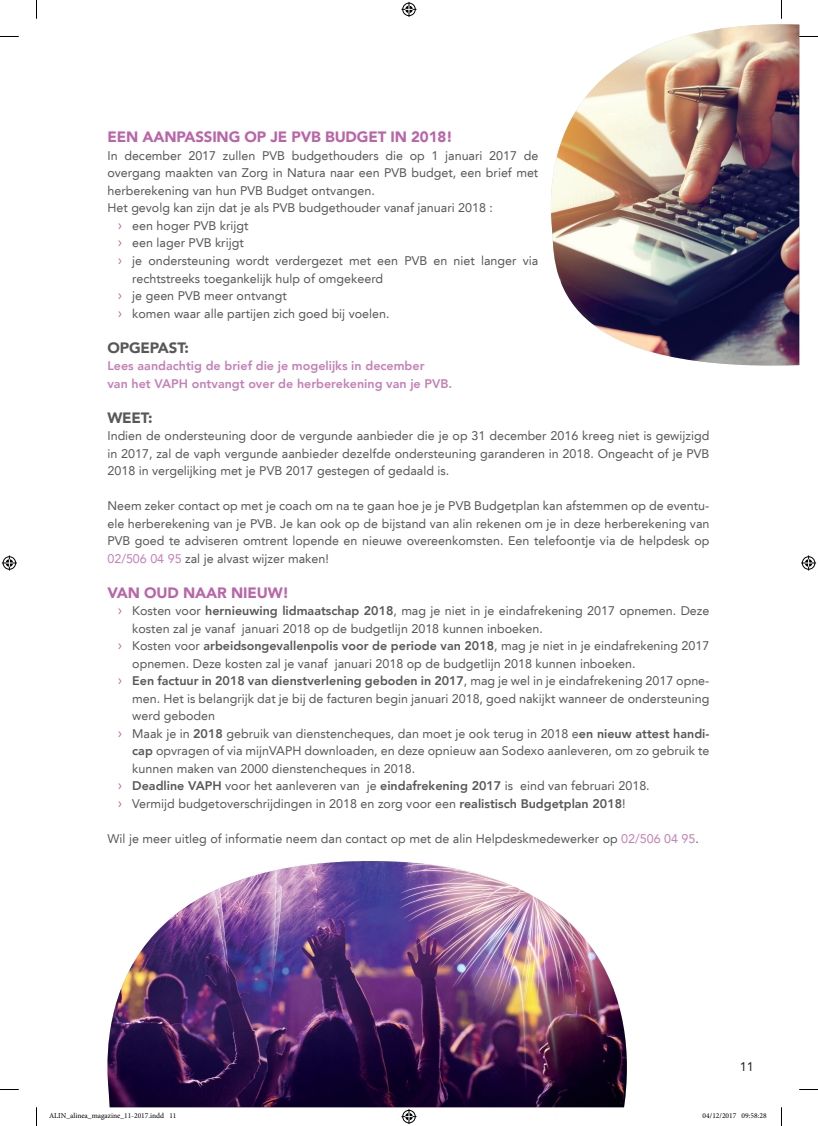
<style>
.page{position:relative;width:818px;height:1126px;background:#fff}
.page>*{position:absolute;margin:0;border:0;box-sizing:border-box;transform-origin:0 0}
.t1{font:900 15px "Avenir LT";letter-spacing:-.01em;color:#b965a8}
.t2{font:900 15px "Avenir LT";letter-spacing:-.01em;color:#57585a}
.t3{font:12.5px/17.5px "Avenir LT";color:#57585a;text-align:justify}
.t4{font:800 12.5px/17.5px "Avenir LT";color:#c480b7}
.t5{font:800 12.5px "Avenir LT";color:#57585a}
.t6{font:12.5px "Avenir LT";color:#231f20}
.t7{font:7.5px "Minion Pro";color:#000}
.s1{font-family:"Myriad Pro";font-size:15px;color:#b965a8}
.s2{color:#c480b7}
.s3{font-weight:800}
.s4{font-family:"Myriad Pro";font-weight:400;font-size:15px;color:#b965a8}
.s5{font-weight:400}
</style>
<div class="page">
<img style="left:107px;top:861px;width:520px;height:246px">
<img style="left:551px;top:24px;width:247px;height:342px">
<svg style="left:0;top:36px;width:19px;height:1px"></svg>
<svg style="left:798px;top:36px;width:19px;height:1px"></svg>
<svg style="left:0;top:1089px;width:19px;height:1px"></svg>
<svg style="left:799px;top:1089px;width:18px;height:1px"></svg>
<svg style="left:36px;top:0;width:1px;height:19px"></svg>
<svg style="left:36px;top:1107px;width:1px;height:18px"></svg>
<svg style="left:401px;top:2px;width:15px;height:15px"></svg>
<svg style="left:401px;top:1109px;width:15px;height:14px"></svg>
<svg style="left:2px;top:555px;width:15px;height:15px"></svg>
<svg style="left:801px;top:555px;width:14px;height:15px"></svg>
<p class="t1" style="left:107px;top:128px;width:346px">EEN AANPASSING OP JE PVB BUDGET IN 2018!</p>
<p class="t3" style="left:107px;top:147px;width:432px">In december 2017 zullen PVB budgethouders die op 1 januari 2017 de</p>
<p class="t3" style="left:107px;top:164px;width:432px">overgang maakten van Zorg in Natura naar een PVB budget, een brief met</p>
<p class="t3" style="left:107px;top:182px;width:269px">herberekening van hun PVB Budget ontvangen.</p>
<p class="t3" style="left:107px;top:199px;width:387px">Het gevolg kan zijn dat je als PVB budgethouder vanaf januari 2018 :</p>
<p class="t3" style="left:118px;top:217px;width:132px"><span class="s1">›</span> een hoger PVB krijgt</p>
<p class="t3" style="left:118px;top:234px;width:127px"><span class="s1">›</span> een lager PVB krijgt</p>
<p class="t3" style="left:118px;top:252px;width:421px"><span class="s1">›</span> je ondersteuning wordt verdergezet met een PVB en niet langer via</p>
<p class="t3" style="left:132px;top:269px;width:252px">rechtstreeks toegankelijk hulp of omgekeerd</p>
<p class="t3" style="left:118px;top:287px;width:170px"><span class="s1">›</span> je geen PVB meer ontvangt</p>
<p class="t3" style="left:118px;top:304px;width:273px"><span class="s1">›</span> komen waar alle partijen zich goed bij voelen.</p>
<p class="t2" style="left:107px;top:338px;width:83px">OPGEPAST:</p>
<p class="t4" style="left:107px;top:357px;width:346px">Lees aandachtig de brief die je mogelijks in december<br>van het VAPH ontvangt over de herberekening van je PVB.</p>
<p class="t2" style="left:107px;top:408px;width:47px">WEET:</p>
<p class="t3" style="left:107px;top:427px;width:603px">Indien de ondersteuning door de vergunde aanbieder die je op 31 december 2016 kreeg niet is gewijzigd in 2017, zal de vaph vergunde aanbieder dezelfde ondersteuning garanderen in 2018. Ongeacht of je PVB 2018 in vergelijking met je PVB 2017 gestegen of gedaald is.</p>
<p class="t3" style="left:107px;top:497px;width:603px">Neem zeker contact op met je coach om na te gaan hoe je je PVB Budgetplan kan afstemmen op de eventu&shy;ele herberekening van je PVB. Je kan ook op de bijstand van alin rekenen om je in deze herberekening van PVB goed te adviseren omtrent lopende en nieuwe overeenkomsten. Een telefoontje via de helpdesk op <span class="s2">02/506 04 95</span> zal je alvast wijzer maken!</p>
<p class="t1" style="left:107px;top:583px;width:183px">VAN OUD NAAR NIEUW!</p>
<p class="t3" style="left:118px;top:602px;width:592px"><span class="s1">›</span> Kosten voor <span class="s3">hernieuwing lidmaatschap 2018</span>, mag je niet in je eindafrekening 2017 opnemen. Deze</p>
<p class="t3" style="left:132px;top:619px;width:412px">kosten zal je vanaf januari 2018 op de budgetlijn 2018 kunnen inboeken.</p>
<p class="t3" style="left:118px;top:637px;width:592px"><span class="s1">›</span> Kosten voor <span class="s3">arbeidsongevallenpolis voor de periode van 2018</span>, mag je niet in je eindafrekening 2017</p>
<p class="t3" style="left:132px;top:654px;width:504px">opnemen. Deze kosten zal je vanaf januari 2018 op de budgetlijn 2018 kunnen inboeken.</p>
<p class="t5" style="left:118px;top:673px;width:592px"><span class="s4">›</span> Een factuur in 2018 van dienstverlening geboden in 2017<span class="s5">, mag je wel in je eindafrekening 2017 opne-</span></p>
<p class="t3" style="left:132px;top:689px;width:578px">men. Het is belangrijk dat je bij de facturen begin januari 2018, goed nakijkt wanneer de ondersteuning</p>
<p class="t3" style="left:132px;top:707px;width:84px">werd geboden</p>
<p class="t3" style="left:118px;top:724px;width:592px"><span class="s1">›</span> Maak je in <span class="s3">2018</span> gebruik van dienstencheques, dan moet je ook terug in 2018 e<span class="s3">en nieuw attest handi-</span></p>
<p class="t3" style="left:132px;top:742px;width:578px"><span class="s3">cap</span> opvragen of via mijnVAPH downloaden, en deze opnieuw aan Sodexo aanleveren, om zo gebruik te</p>
<p class="t3" style="left:132px;top:759px;width:284px">kunnen maken van 2000 dienstencheques in 2018.</p>
<p class="t3" style="left:118px;top:777px;width:533px"><span class="s1">›</span> <span class="s3">Deadline VAPH</span> voor het aanleveren van je <span class="s3">eindafrekening 2017</span> is eind van februari 2018.</p>
<p class="t3" style="left:118px;top:794px;width:508px"><span class="s1">›</span> Vermijd budgetoverschrijdingen in 2018 en zorg voor een <span class="s3">realistisch Budgetplan 2018</span>!</p>
<p class="t3" style="left:107px;top:829px;width:592px">Wil je meer uitleg of informatie neem dan contact op met de alin Helpdeskmedewerker op <span class="s2">02/506 04 95</span>.</p>
<p class="t6" style="left:739px;top:1058px;width:15px">11</p>
<p class="t7" style="left:49px;top:1110px;width:129px">ALIN_alinea_magazine_11-2017.indd 11</p>
<p class="t7" style="left:702px;top:1110px;width:65px">04/12/2017 09:58:28</p>
</div>
